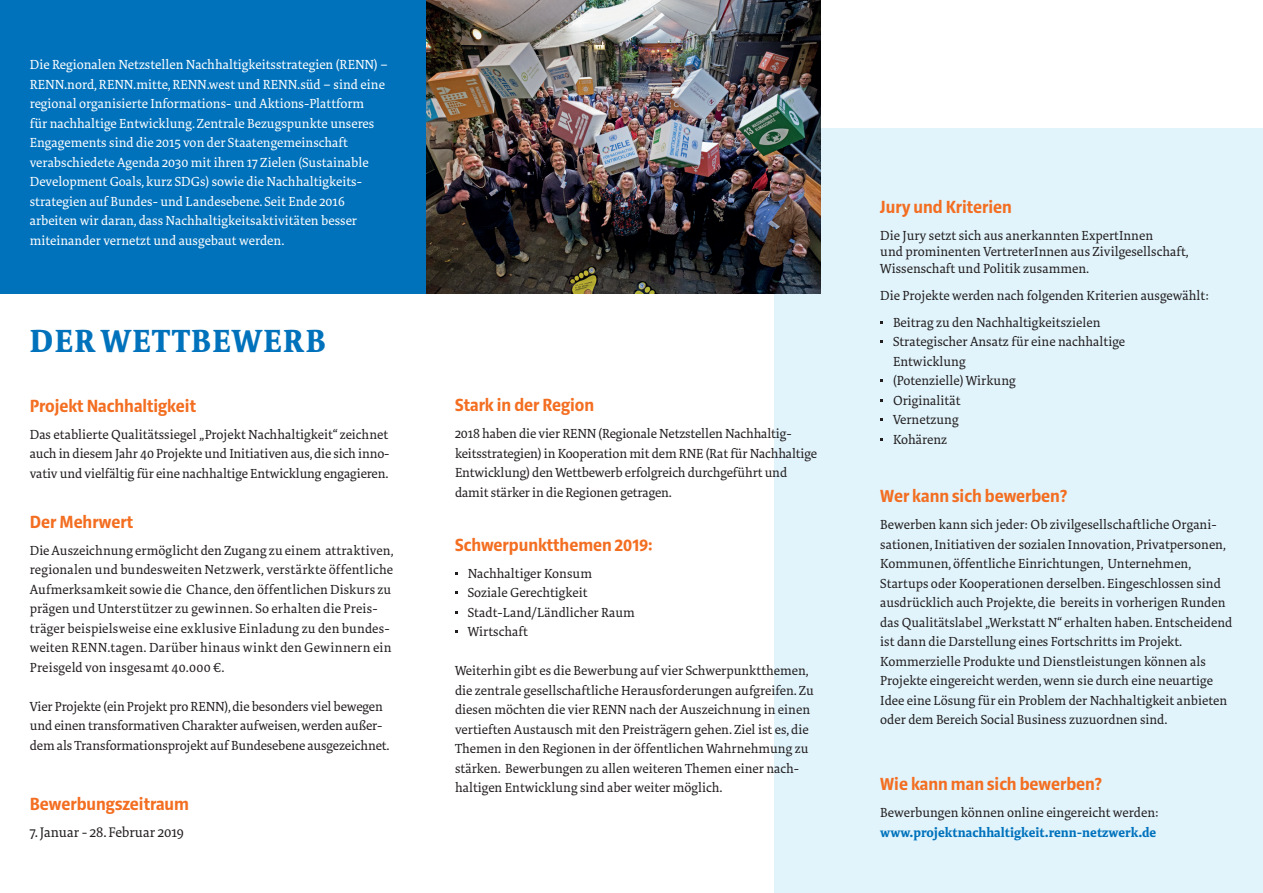
<style>
.page{position:relative;width:1263px;height:893px;background:#fff}
.page>*{position:absolute;margin:0;border:0;box-sizing:border-box;transform-origin:0 0}
.t1{font:700 33px "Tundra OT";letter-spacing:.035em;color:#0072bc}
.t2{font:700 18px "Riga";color:#f36e21}
.t3{font:14.25px "Tundra OT";color:#231f20}
.t4{font:13.5px/19.5px "Tundra OT";color:#231f20}
.t5{font:13.5px/19.5px "Tundra OT";color:#fff}
.t6{font:700 13.5px "Tundra OT";color:#0072bc}
</style>
<div class="page">
<div style="left:774px;top:128px;width:489px;height:765px;background:#e1f4fc"></div>
<img style="left:425px;top:0;width:396px;height:293px">
<div style="left:0;top:0;width:425px;height:293px;background:#0072bc"></div>
<p class="t5" style="left:30px;top:56px;width:360px">Die Regionalen Netzstellen Nachhaltigkeitsstrategien (RENN) – RENN.nord, RENN.mitte, RENN.west und RENN.süd – sind eine regional organisierte Informations- und Aktions-Plattform<br>für nachhaltige Entwicklung. Zentrale Bezugspunkte unseres Engagements sind die 2015 von der Staatengemeinschaft verabschiedete Agenda 2030 mit ihren 17 Zielen (Sustainable Development Goals, kurz SDGs) sowie die Nachhaltigkeits&shy;strategien auf Bundes- und Landesebene. Seit Ende 2016 arbeiten wir daran, dass Nachhaltigkeitsaktivitäten besser miteinander vernetzt und ausgebaut werden.</p>
<h1 class="t1" style="left:30px;top:321px;width:297px">DER WETTBEWERB</h1>
<h2 class="t2" style="left:30px;top:396px;width:168px">Projekt Nachhaltigkeit</h2>
<p class="t4" style="left:30px;top:425px;width:361px;text-align:justify">Das etablierte Qualitätssiegel „Projekt Nachhaltigkeit“ zeichnet auch in diesem Jahr 40 Projekte und Initiativen aus, die sich inno&shy;vativ und vielfältig für eine nachhaltige Entwicklung engagieren.</p>
<h2 class="t2" style="left:30px;top:512px;width:105px">Der Mehrwert</h2>
<p class="t4" style="left:30px;top:541px;width:365px">Die Auszeichnung ermöglicht den Zugang zu einem attraktiven, regionalen und bundesweiten Netzwerk, verstärkte öffentliche Aufmerksamkeit sowie die Chance, den öffentlichen Diskurs zu prägen und Unterstützer zu gewinnen. So erhalten die Preis&shy;träger beispielsweise eine exklusive Einladung zu den bundes&shy;weiten RENN.tagen. Darüber hinaus winkt den Gewinnern ein Preisgeld von insgesamt 40.000 €.</p>
<p class="t4" style="left:30px;top:697px;width:361px">Vier Projekte (ein Projekt pro RENN), die besonders viel bewegen und einen transformativen Charakter aufweisen, werden außer&shy;dem als Transformationsprojekt auf Bundesebene ausgezeichnet.</p>
<h2 class="t2" style="left:30px;top:794px;width:161px">Bewerbungszeitraum</h2>
<p class="t3" style="left:30px;top:824px;width:156px">7. Januar - 28. Februar 2019</p>
<h2 class="t2" style="left:455px;top:395px;width:141px">Stark in der Region</h2>
<p class="t4" style="left:455px;top:425px;width:364px">2018 haben die vier RENN (Regionale Netzstellen Nachhaltig&shy;keitsstrategien) in Kooperation mit dem RNE (Rat für Nachhaltige Entwicklung) den Wettbewerb erfolgreich durchgeführt und damit stärker in die Regionen getragen.</p>
<h2 class="t2" style="left:455px;top:535px;width:199px">Schwerpunktthemen 2019:</h2>
<p class="t4" style="left:468px;top:564px;width:169px">Nachhaltiger Konsum<br>Soziale Gerechtigkeit<br>Stadt-Land/Ländlicher Raum<br>Wirtschaft</p>
<p class="t4" style="left:455px;top:662px;width:360px">Weiterhin gibt es die Bewerbung auf vier Schwerpunktthemen, die zentrale gesellschaftliche Herausforderungen aufgreifen. Zu diesen möchten die vier RENN nach der Auszeichnung in einen vertieften Austausch mit den Preisträgern gehen. Ziel ist es, die Themen in den Regionen in der öffentlichen Wahrnehmung zu stärken. Bewerbungen zu allen weiteren Themen einer nach&shy;haltigen Entwicklung sind aber weiter möglich.</p>
<h2 class="t2" style="left:880px;top:197px;width:133px">Jury und Kriterien</h2>
<p class="t4" style="left:880px;top:228px;width:310px;line-height:16.2px">Die Jury setzt sich aus anerkannten ExpertInnen<br>und prominenten VertreterInnen aus Zivilgesellschaft,<br>Wissenschaft und Politik zusammen.</p>
<p class="t4" style="left:893px;top:282px;width:317px;line-height:27px;text-indent:-13px">Die Projekte werden nach folgenden Kriterien ausgewählt:<br>Beitrag zu den Nachhaltigkeitszielen</p>
<p class="t4" style="left:893px;top:332px;width:234px">Strategischer Ansatz für eine nachhaltige<br>Entwicklung<br>(Potenzielle) Wirkung<br>Originalität<br>Vernetzung<br>Kohärenz</p>
<h2 class="t2" style="left:880px;top:486px;width:188px">Wer kann sich bewerben?</h2>
<p class="t4" style="left:880px;top:515px;width:354px">Bewerben kann sich jeder: Ob zivilgesellschaftliche Organi&shy;sationen, Initiativen der sozialen Innovation, Privatpersonen, Kommunen, öffentliche Einrichtungen, Unternehmen, Startups oder Kooperationen derselben. Eingeschlossen sind ausdrücklich auch Projekte, die bereits in vorherigen Runden das Qualitätslabel „Werkstatt N“ erhalten haben. Entscheidend ist dann die Darstellung eines Fortschritts im Projekt.<br>Kommerzielle Produkte und Dienstleistungen können als Projekte eingereicht werden, wenn sie durch eine neuartige Idee eine Lösung für ein Problem der Nachhaltigkeit anbieten oder dem Bereich Social Business zuzuordnen sind.</p>
<h2 class="t2" style="left:880px;top:774px;width:223px">Wie kann man sich bewerben?</h2>
<p class="t4" style="left:880px;top:803px;width:280px">Bewerbungen können online eingereicht werden:</p>
<p class="t6" style="left:880px;top:824px;width:278px">www.projektnachhaltigkeit.renn-netzwerk.de</p>
</div>
